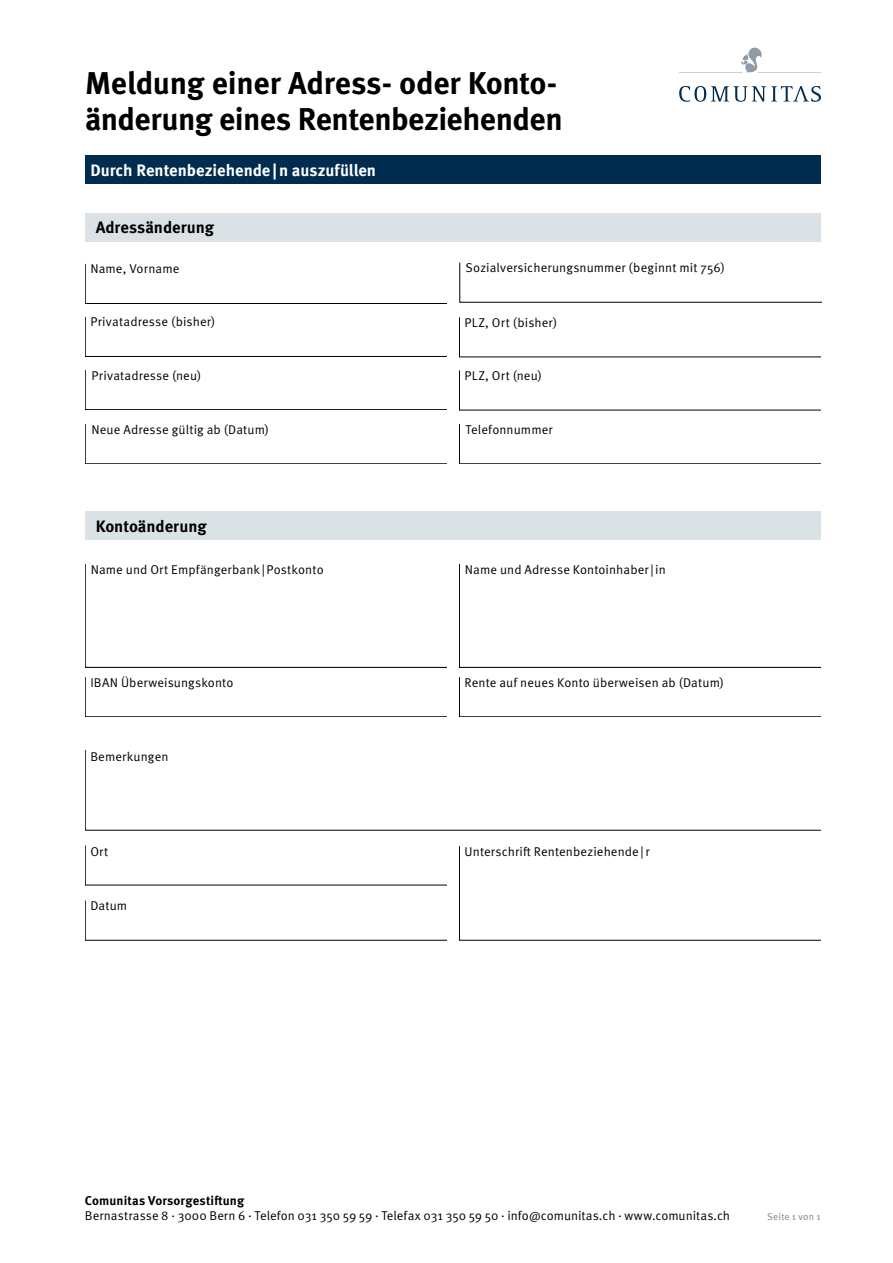
<style>
.page{position:relative;width:893px;height:1263px;background:#fff}
.page>*{position:absolute;margin:0;border:0;box-sizing:border-box;transform-origin:0 0}
.t1{font:700 31.5px/36px "Meta OT";letter-spacing:-.015em;color:#000}
.t2{font:700 16.5px "Meta OT";letter-spacing:-.005em;color:#fff}
.t3{font:700 16.5px "Meta OT";letter-spacing:-.005em;color:#000}
.t4{font:12.75px "Meta OT Norm";letter-spacing:.01em;color:#000}
.t5{font:700 12.75px "Meta OT";letter-spacing:.01em;color:#000}
.t6{font:9.75px "Meta OT Norm";letter-spacing:.02em;color:#808285}
</style>
<div class="page">
<svg style="left:85px;top:264px;width:361px;height:40px"></svg>
<svg style="left:85px;top:317px;width:361px;height:40px"></svg>
<svg style="left:85px;top:370px;width:361px;height:40px"></svg>
<svg style="left:459px;top:317px;width:362px;height:40px"></svg>
<svg style="left:459px;top:370px;width:362px;height:40px"></svg>
<svg style="left:460px;top:263px;width:361px;height:39px"></svg>
<svg style="left:459px;top:424px;width:362px;height:40px"></svg>
<svg style="left:85px;top:424px;width:361px;height:40px"></svg>
<svg style="left:459px;top:677px;width:362px;height:40px"></svg>
<svg style="left:85px;top:677px;width:361px;height:40px"></svg>
<svg style="left:459px;top:564px;width:362px;height:104px"></svg>
<svg style="left:85px;top:564px;width:361px;height:104px"></svg>
<svg style="left:85px;top:845px;width:361px;height:40px"></svg>
<svg style="left:85px;top:900px;width:361px;height:40px"></svg>
<svg style="left:459px;top:846px;width:361px;height:94px"></svg>
<svg style="left:85px;top:751px;width:736px;height:79px"></svg>
<div style="left:85px;top:213px;width:736px;height:28px;background:#dbe2e6"></div>
<div style="left:85px;top:511px;width:736px;height:29px;background:#dbe2e6"></div>
<div style="left:85px;top:156px;width:736px;height:28px;background:#002c50"></div>
<svg style="left:679px;top:86px;width:142px;height:16px"></svg>
<svg style="left:679px;top:48px;width:142px;height:25px"></svg>
<h1 class="t1" style="left:85px;top:66px;width:479px">Meldung einer Adress- oder Konto&shy;änderung eines Rentenbeziehenden</h1>
<h2 class="t2" style="left:90px;top:160px;width:287px">Durch Rentenbeziehende|n auszufüllen</h2>
<h3 class="t3" style="left:96px;top:217px;width:120px">Adressänderung</h3>
<p class="t4" style="left:90px;top:261px;width:91px">Name, Vorname</p>
<p class="t4" style="left:466px;top:260px;width:261px">Sozialversicherungsnummer (beginnt mit 756)</p>
<p class="t4" style="left:90px;top:314px;width:127px">Privatadresse (bisher)</p>
<p class="t4" style="left:465px;top:315px;width:94px">PLZ, Ort (bisher)</p>
<p class="t4" style="left:91px;top:367px;width:111px">Privatadresse (neu)</p>
<p class="t4" style="left:465px;top:368px;width:79px">PLZ, Ort (neu)</p>
<p class="t4" style="left:91px;top:422px;width:179px">Neue Adresse gültig ab (Datum)</p>
<p class="t4" style="left:466px;top:422px;width:89px">Telefonnummer</p>
<h3 class="t3" style="left:96px;top:515px;width:113px">Kontoänderung</h3>
<p class="t4" style="left:91px;top:561px;width:234px">Name und Ort Empfängerbank|Postkonto</p>
<p class="t4" style="left:465px;top:561px;width:202px">Name und Adresse Kontoinhaber|in</p>
<p class="t4" style="left:90px;top:675px;width:145px">IBAN Überweisungskonto</p>
<p class="t4" style="left:90px;top:748px;width:80px">Bemerkungen</p>
<p class="t4" style="left:90px;top:844px;width:19px">Ort</p>
<p class="t4" style="left:90px;top:898px;width:38px">Datum</p>
<p class="t4" style="left:465px;top:675px;width:261px">Rente auf neues Konto überweisen ab (Datum)</p>
<p class="t4" style="left:465px;top:844px;width:186px">Unterschrift Rentenbeziehende|r</p>
<p class="t5" style="left:85px;top:1193px;width:161px">Comunitas Vorsorgestiftung</p>
<p class="t4" style="left:85px;top:1208px;width:647px">Bernastrasse 8 . 3000 Bern 6 . Telefon 031 350 59 59 . Telefax 031 350 59 50 . info@comunitas.ch . www.comunitas.ch</p>
<p class="t6" style="left:767px;top:1211px;width:55px">Seite 1 von 1</p>
</div>
